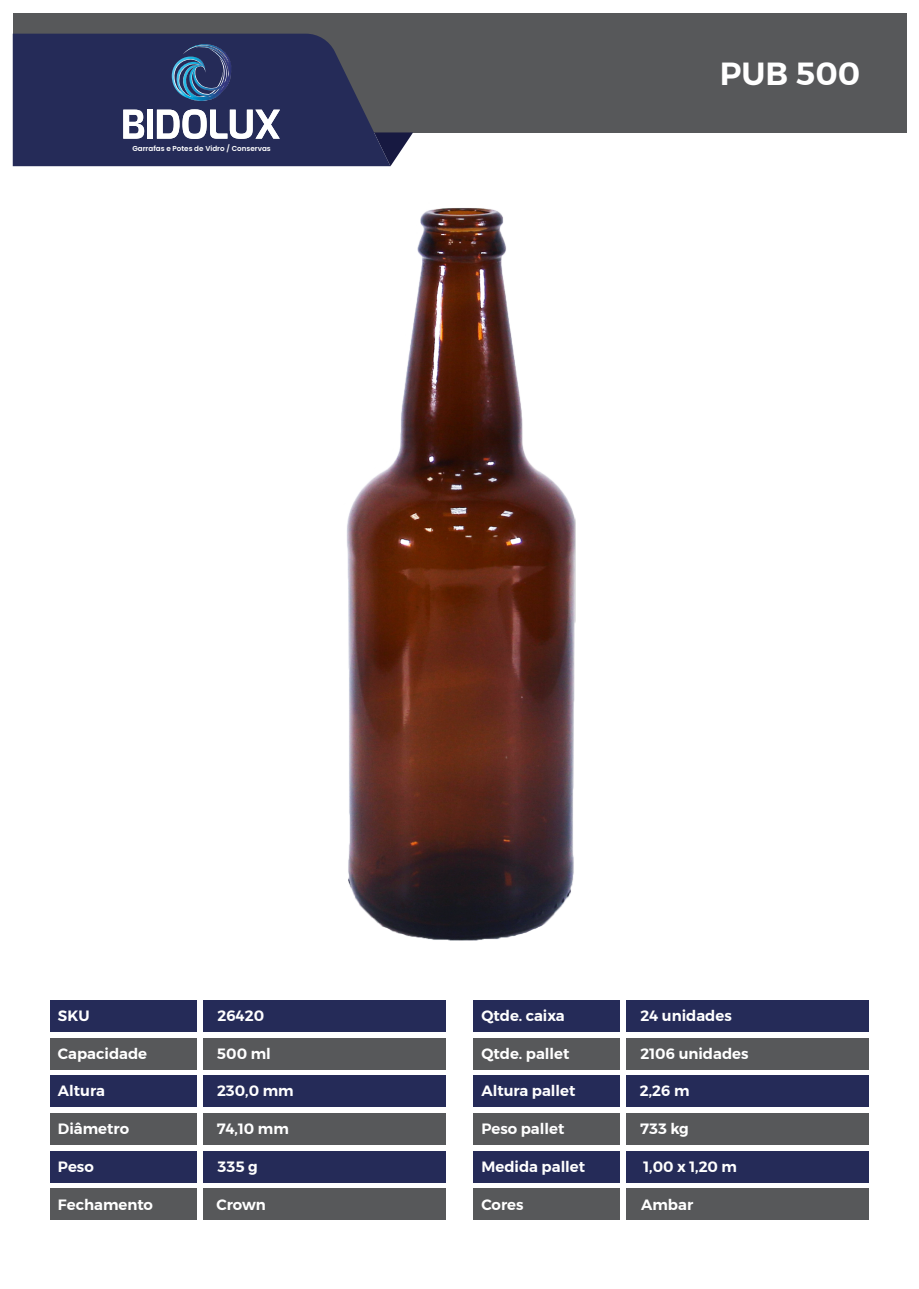
<style>
.page{position:relative;width:919px;height:1289px;background:#fff}
.page>*{position:absolute;margin:0;border:0;box-sizing:border-box;transform-origin:0 0}
.t1{font:600 31.95px "Montserrat";color:#fff}
.t2{font:600 14.85px "Montserrat";color:#fff}
.t3{font:600 7.2px "Poppins";color:#fff}
</style>
<div class="page">
<div style="left:13px;top:13px;width:893px;height:119px;background:#57585a"></div>
<div style="left:13px;top:34px;width:361px;height:132px;background:#252b58"></div>
<svg style="left:374px;top:132px;width:39px;height:34px"></svg>
<div style="left:50px;top:1000px;width:147px;height:31px;background:#252b58"></div>
<div style="left:50px;top:1037px;width:147px;height:32px;background:#57585a"></div>
<div style="left:50px;top:1075px;width:147px;height:31px;background:#252b58"></div>
<div style="left:50px;top:1113px;width:147px;height:31px;background:#57585a"></div>
<div style="left:50px;top:1150px;width:147px;height:31px;background:#252b58"></div>
<div style="left:50px;top:1188px;width:147px;height:31px;background:#57585a"></div>
<div style="left:203px;top:1000px;width:242px;height:31px;background:#252b58"></div>
<div style="left:203px;top:1037px;width:242px;height:32px;background:#57585a"></div>
<div style="left:203px;top:1075px;width:242px;height:31px;background:#252b58"></div>
<div style="left:203px;top:1113px;width:242px;height:31px;background:#57585a"></div>
<div style="left:203px;top:1150px;width:242px;height:31px;background:#252b58"></div>
<div style="left:203px;top:1188px;width:242px;height:31px;background:#57585a"></div>
<div style="left:473px;top:1000px;width:147px;height:31px;background:#252b58"></div>
<div style="left:473px;top:1037px;width:147px;height:32px;background:#57585a"></div>
<div style="left:473px;top:1075px;width:147px;height:31px;background:#252b58"></div>
<div style="left:473px;top:1113px;width:147px;height:31px;background:#57585a"></div>
<div style="left:473px;top:1150px;width:147px;height:31px;background:#252b58"></div>
<div style="left:473px;top:1188px;width:147px;height:31px;background:#57585a"></div>
<div style="left:626px;top:1000px;width:243px;height:31px;background:#252b58"></div>
<div style="left:626px;top:1037px;width:243px;height:32px;background:#57585a"></div>
<div style="left:626px;top:1075px;width:243px;height:31px;background:#252b58"></div>
<div style="left:626px;top:1113px;width:243px;height:31px;background:#57585a"></div>
<div style="left:626px;top:1150px;width:243px;height:31px;background:#252b58"></div>
<div style="left:626px;top:1188px;width:243px;height:31px;background:#57585a"></div>
<div style="left:147px;top:110px;width:6px;height:29px;background:#fff"></div>
<svg style="left:123px;top:110px;width:21px;height:29px"></svg>
<svg style="left:157px;top:109px;width:123px;height:30px;background:#9295ac"></svg>
<img style="left:172px;top:57px;width:4px;height:42px">
<img style="left:176px;top:57px;width:7px;height:44px">
<img style="left:183px;top:90px;width:44px;height:11px">
<img style="left:189px;top:90px;width:42px;height:6px">
<img style="left:183px;top:44px;width:48px;height:46px">
<img style="left:347px;top:208px;width:229px;height:733px">
<p class="t3" style="left:132px;top:145px;width:140px">Garrafas e Potes de Vidro / Conservas</p>
<h1 class="t1" style="left:719px;top:49px;width:142px">PUB 500</h1>
<p class="t2" style="left:58px;top:1003px;width:33px">SKU</p>
<p class="t2" style="left:218px;top:1003px;width:48px">26420</p>
<p class="t2" style="left:58px;top:1041px;width:91px">Capacidade</p>
<p class="t2" style="left:217px;top:1041px;width:55px">500 ml</p>
<p class="t2" style="left:58px;top:1079px;width:48px">Altura</p>
<p class="t2" style="left:217px;top:1079px;width:78px">230,0 mm</p>
<p class="t2" style="left:58px;top:1117px;width:73px">Diâmetro</p>
<p class="t2" style="left:217px;top:1117px;width:73px">74,10 mm</p>
<p class="t2" style="left:58px;top:1155px;width:37px">Peso</p>
<p class="t2" style="left:218px;top:1155px;width:42px">335 g</p>
<p class="t2" style="left:58px;top:1192px;width:97px">Fechamento</p>
<p class="t2" style="left:216px;top:1192px;width:51px">Crown</p>
<p class="t2" style="left:481px;top:1003px;width:85px">Qtde. caixa</p>
<p class="t2" style="left:640px;top:1003px;width:93px">24 unidades</p>
<p class="t2" style="left:481px;top:1041px;width:90px">Qtde. pallet</p>
<p class="t2" style="left:640px;top:1041px;width:109px">2106 unidades</p>
<p class="t2" style="left:481px;top:1079px;width:96px">Altura pallet</p>
<p class="t2" style="left:640px;top:1079px;width:51px">2,26 m</p>
<p class="t2" style="left:481px;top:1117px;width:84px">Peso pallet</p>
<p class="t2" style="left:640px;top:1117px;width:50px">733 kg</p>
<p class="t2" style="left:481px;top:1155px;width:105px">Medida pallet</p>
<p class="t2" style="left:643px;top:1155px;width:95px">1,00 x 1,20 m</p>
<p class="t2" style="left:481px;top:1192px;width:44px">Cores</p>
<p class="t2" style="left:641px;top:1192px;width:54px">Ambar</p>
</div>
